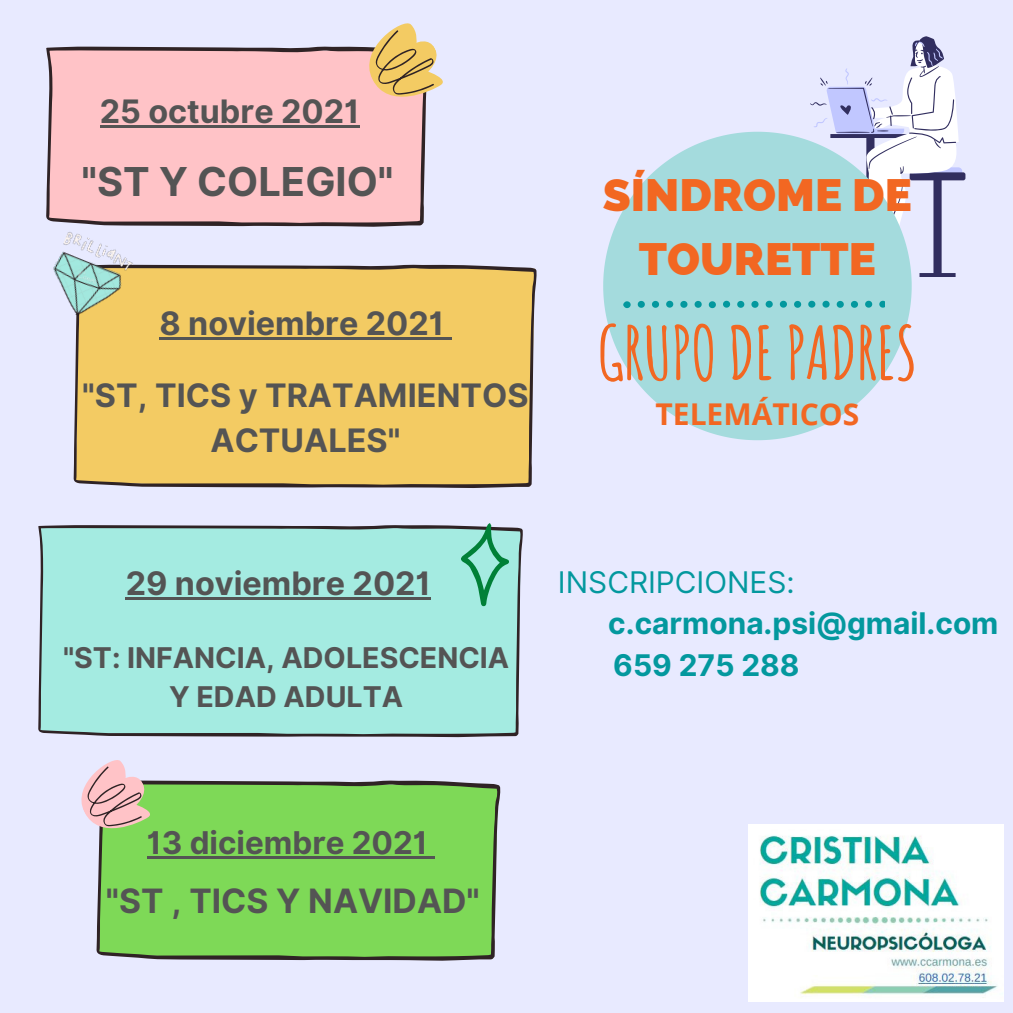
<style>
.page{position:relative;width:1013px;height:1013px;background:#fff}
.page>*{position:absolute;margin:0;border:0;box-sizing:border-box;transform-origin:0 0}
.t1{font:700 72.62px "Amatic SC";letter-spacing:-.015em;color:#f26722}
.t2{font:800 45.38px/63.8px "Raleway";color:#f26722;text-align:center}
.t3{font:700 39.88px "Inter";color:#545454}
.t4{font:700 33.62px "Inter";color:#545454}
.t5{font:700 32.38px/45px "Inter";color:#545454;text-align:center}
.t6{font:700 31.38px "Inter";color:#545454}
.t7{font:700 30px "Open Sans";color:#f26722}
.t8{font:700 29.88px "Inter";color:#03989e}
.t9{font:29.88px "Inter";color:#03989e}
.t10{font:700 28.62px/39.4px "Inter";color:#545454;text-align:center}
</style>
<div class="page">
<div style="left:0;top:0;width:1012px;height:1012px;background:#e8eaff"></div>
<svg style="left:810px;top:36px;width:155px;height:242px"></svg>
<svg style="left:603px;top:132px;width:308px;height:308px;fill:#a4dbdd"></svg>
<svg style="left:623px;top:301px;width:262px;height:7px;background:#64c0c4"></svg>
<svg style="left:46px;top:46px;width:380px;height:181px;background:#f3bbbf"></svg>
<div style="left:73px;top:264px;width:463px;height:224px;background:#f3cb63"></div>
<div style="left:38px;top:525px;width:485px;height:212px;background:#a4ebe1"></div>
<svg style="left:353px;top:23px;width:90px;height:89px"></svg>
<img style="left:53px;top:232px;width:83px;height:95px">
<svg style="left:460px;top:523px;width:49px;height:83px;background:#80cdb7"></svg>
<hr style="left:100px;top:125px;width:259px;height:3px;background:#545454">
<hr style="left:159px;top:337px;width:285px;height:3px;background:#545454">
<svg style="left:444px;top:337px;width:7px;height:3px"></svg>
<hr style="left:126px;top:596px;width:305px;height:3px;background:#545454">
<svg style="left:96px;top:780px;width:404px;height:180px;background:#7cce58"></svg>
<hr style="left:147px;top:855px;width:281px;height:3px;background:#545454">
<svg style="left:428px;top:855px;width:7px;height:3px"></svg>
<svg style="left:81px;top:760px;width:77px;height:82px"></svg>
<img style="left:748px;top:824px;width:255px;height:177px">
<p class="t5" style="left:100px;top:89px;width:261px">25 octubre 2021</p>
<p class="t3" style="left:82px;top:157px;width:313px">"ST Y COLEGIO"</p>
<p class="t5" style="left:159px;top:301px;width:286px">8 noviembre 2021</p>
<p class="t5" style="left:82px;top:372px;width:447px">"ST, TICS y TRATAMIENTOS<br>ACTUALES"</p>
<p class="t2" style="left:603px;top:163px;width:310px">SÍNDROME DE<br>TOURETTE</p>
<p class="t1" style="left:597px;top:306px;width:322px">GRUPO DE PADRES</p>
<p class="t7" style="left:655px;top:392px;width:205px">TELEMÁTICOS</p>
<p class="t5" style="left:126px;top:560px;width:307px">29 noviembre 2021</p>
<p class="t10" style="left:63px;top:637px;width:448px">"ST: INFANCIA, ADOLESCENCIA<br>Y EDAD ADULTA</p>
<p class="t9" style="left:558px;top:564px;width:238px">INSCRIPCIONES:</p>
<p class="t8" style="left:608px;top:605px;width:391px">c.carmona.psi@gmail.com</p>
<p class="t8" style="left:613px;top:647px;width:188px">659 275 288</p>
<p class="t6" style="left:147px;top:823px;width:282px">13 diciembre 2021</p>
<p class="t4" style="left:106px;top:881px;width:375px">"ST , TICS Y NAVIDAD"</p>
</div>
